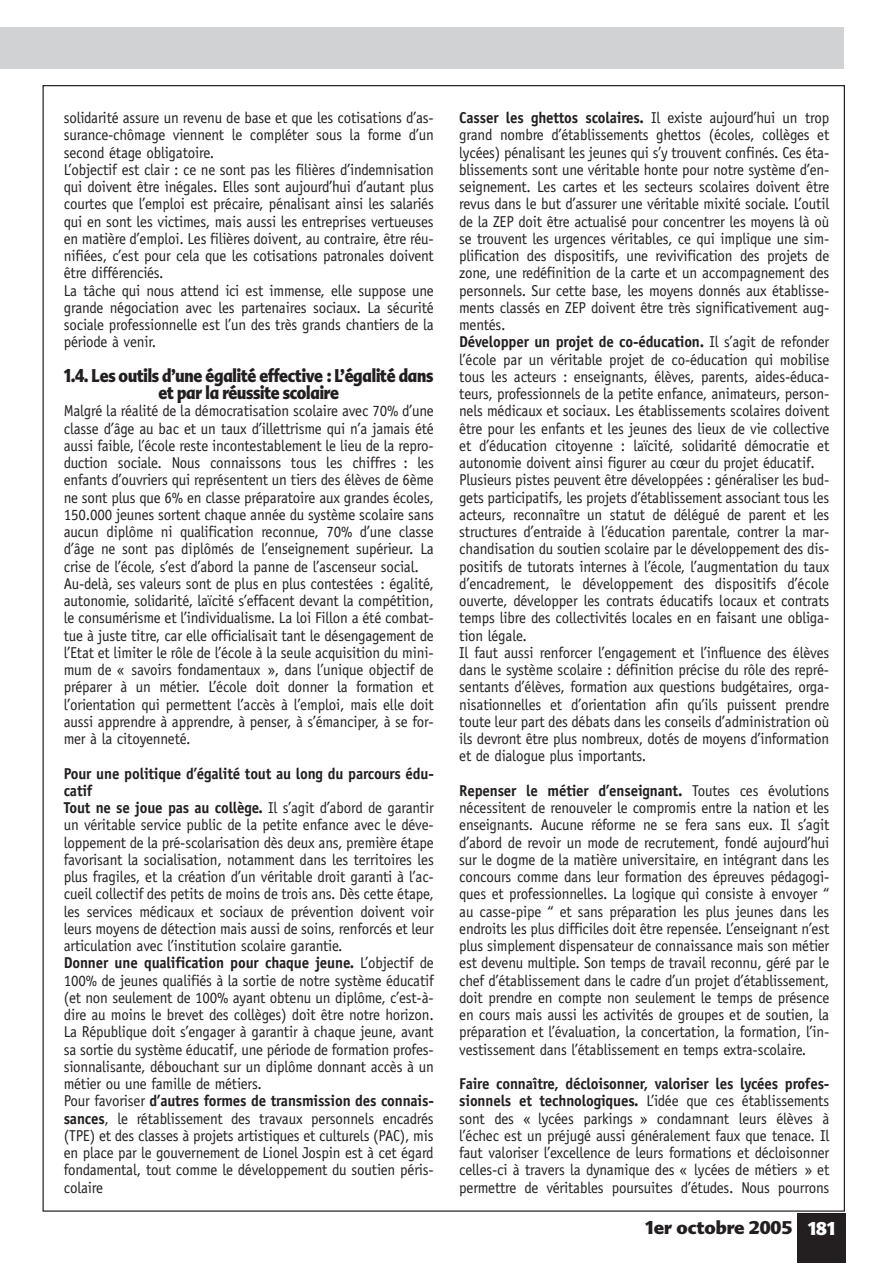
<style>
.page{position:relative;width:893px;height:1263px;background:#fff}
.page>*{position:absolute;margin:0;border:0;box-sizing:border-box;transform-origin:0 0}
.t1{font:900 18px/17.2px "Advert";letter-spacing:-.01em;color:#231f20;text-align:center;scale:.85 1}
.t2{font:900 18px "Advert";letter-spacing:-.01em;color:#231f20}
.t3{font:15.75px/17.2px "Officina Sans Std";letter-spacing:-.01em;color:#231f20;scale:.95 1}
.s1{font-weight:700}
.s2{color:#fff}
</style>
<div class="page">
<div style="left:798px;top:1213px;width:48px;height:50px;background:#231f20"></div>
<div style="left:0;top:27px;width:844px;height:41px;background:#d1d2d4"></div>
<p class="t3" style="left:64px;top:110px;width:391px">solidarité assure un revenu de base et que les cotisations d’as&shy;surance-chômage viennent le compléter sous la forme d’un second étage obligatoire.<br>L’objectif est clair : ce ne sont pas les filières d’indemnisation qui doivent être inégales. Elles sont aujourd’hui d’autant plus courtes que l’emploi est précaire, pénalisant ainsi les salariés qui en sont les victimes, mais aussi les entreprises vertueuses en matière d’emploi. Les filières doivent, au contraire, être réu&shy;nifiées, c’est pour cela que les cotisations patronales doivent être différenciés.<br>La tâche qui nous attend ici est immense, elle suppose une grande négociation avec les partenaires sociaux. La sécurité sociale professionnelle est l’un des très grands chantiers de la période à venir.</p>
<p class="t1" style="left:64px;top:367px;width:436px">1.4. Les outils d’une égalité effective : L’égalité dans et par la réussite scolaire</p>
<p class="t3" style="left:64px;top:404px;width:391px">Malgré la réalité de la démocratisation scolaire avec 70% d’une classe d’âge au bac et un taux d’illettrisme qui n’a jamais été aussi faible, l’école reste incontestablement le lieu de la repro&shy;duction sociale. Nous connaissons tous les chiffres : les enfants d’ouvriers qui représentent un tiers des élèves de 6ème ne sont plus que 6% en classe préparatoire aux grandes écoles, 150.000 jeunes sortent chaque année du système scolaire sans aucun diplôme ni qualification reconnue, 70% d’une classe d’âge ne sont pas diplômés de l’enseignement supérieur. La crise de l’école, s’est d’abord la panne de l’ascenseur social.<br>Au-delà, ses valeurs sont de plus en plus contestées : égalité, autonomie, solidarité, laïcité s’effacent devant la compétition, le consumérisme et l’individualisme. La loi Fillon a été combat&shy;tue à juste titre, car elle officialisait tant le désengagement de l’Etat et limiter le rôle de l’école à la seule acquisition du mini&shy;mum de « savoirs fondamentaux », dans l’unique objectif de préparer à un métier. L’école doit donner la formation et l’orientation qui permettent l’accès à l’emploi, mais elle doit aussi apprendre à apprendre, à penser, à s’émanciper, à se for&shy;mer à la citoyenneté.</p>
<p class="t3" style="left:64px;top:766px;width:391px"><span class="s1">Pour une politique d’égalité tout au long du parcours édu&shy;catif<br>Tout ne se joue pas au collège.</span> Il s’agit d’abord de garantir un véritable service public de la petite enfance avec le déve&shy;loppement de la pré-scolarisation dès deux ans, première étape favorisant la socialisation, notamment dans les territoires les plus fragiles, et la création d’un véritable droit garanti à l’ac&shy;cueil collectif des petits de moins de trois ans. Dès cette étape, les services médicaux et sociaux de prévention doivent voir leurs moyens de détection mais aussi de soins, renforcés et leur articulation avec l’institution scolaire garantie.<br><span class="s1">Donner une qualification pour chaque jeune.</span> L’objectif de 100% de jeunes qualifiés à la sortie de notre système éducatif (et non seulement de 100% ayant obtenu un diplôme, c’est-à&shy;dire au moins le brevet des collèges) doit être notre horizon.<br>La République doit s’engager à garantir à chaque jeune, avant sa sortie du système éducatif, une période de formation profes&shy;sionnalisante, débouchant sur un diplôme donnant accès à un métier ou une famille de métiers.<br>Pour favoriser <span class="s1">d’autres formes de transmission des connais&shy;sances</span>, le rétablissement des travaux personnels encadrés (TPE) et des classes à projets artistiques et culturels (PAC), mis en place par le gouvernement de Lionel Jospin est à cet égard fondamental, tout comme le développement du soutien péris&shy;colaire</p>
<p class="t3" style="left:459px;top:110px;width:391px"><span class="s1">Casser les ghettos scolaires.</span> Il existe aujourd’hui un trop grand nombre d’établissements ghettos (écoles, collèges et lycées) pénalisant les jeunes qui s’y trouvent confinés. Ces éta&shy;blissements sont une véritable honte pour notre système d’en&shy;seignement. Les cartes et les secteurs scolaires doivent être revus dans le but d’assurer une véritable mixité sociale. L’outil de la ZEP doit être actualisé pour concentrer les moyens là où se trouvent les urgences véritables, ce qui implique une sim&shy;plification des dispositifs, une revivification des projets de zone, une redéfinition de la carte et un accompagnement des personnels. Sur cette base, les moyens donnés aux établisse&shy;ments classés en ZEP doivent être très significativement aug&shy;mentés.<br><span class="s1">Développer un projet de co-éducation.</span> Il s’agit de refonder l’école par un véritable projet de co-éducation qui mobilise tous les acteurs : enseignants, élèves, parents, aides-éduca&shy;teurs, professionnels de la petite enfance, animateurs, person&shy;nels médicaux et sociaux. Les établissements scolaires doivent être pour les enfants et les jeunes des lieux de vie collective et d’éducation citoyenne : laïcité, solidarité démocratie et autonomie doivent ainsi figurer au cœur du projet éducatif.<br>Plusieurs pistes peuvent être développées : généraliser les bud&shy;gets participatifs, les projets d’établissement associant tous les acteurs, reconnaître un statut de délégué de parent et les structures d’entraide à l’éducation parentale, contrer la mar&shy;chandisation du soutien scolaire par le développement des dis&shy;positifs de tutorats internes à l’école, l’augmentation du taux d’encadrement, le développement des dispositifs d’école ouverte, développer les contrats éducatifs locaux et contrats temps libre des collectivités locales en en faisant une obliga&shy;tion légale.<br>Il faut aussi renforcer l’engagement et l’influence des élèves dans le système scolaire : définition précise du rôle des repré&shy;sentants d’élèves, formation aux questions budgétaires, orga&shy;nisationnelles et d’orientation afin qu’ils puissent prendre toute leur part des débats dans les conseils d’administration où ils devront être plus nombreux, dotés de moyens d’information et de dialogue plus importants.</p>
<p class="t3" style="left:459px;top:783px;width:391px;text-align:justify"><span class="s1">Repenser le métier d’enseignant.</span> Toutes ces évolutions nécessitent de renouveler le compromis entre la nation et les enseignants. Aucune réforme ne se fera sans eux. Il s’agit d’abord de revoir un mode de recrutement, fondé aujourd’hui sur le dogme de la matière universitaire, en intégrant dans les concours comme dans leur formation des épreuves pédagogi&shy;ques et professionnelles. La logique qui consiste à envoyer “ au casse-pipe “ et sans préparation les plus jeunes dans les endroits les plus difficiles doit être repensée. L’enseignant n’est plus simplement dispensateur de connaissance mais son métier est devenu multiple. Son temps de travail reconnu, géré par le chef d’établissement dans le cadre d’un projet d’établissement, doit prendre en compte non seulement le temps de présence en cours mais aussi les activités de groupes et de soutien, la préparation et l’évaluation, la concertation, la formation, l’in&shy;vestissement dans l’établissement en temps extra-scolaire.</p>
<p class="t3" style="left:459px;top:1076px;width:391px;text-align:justify"><span class="s1">Faire connaître, décloisonner, valoriser les lycées profes&shy;sionnels et technologiques.</span> L’idée que ces établissements sont des « lycées parkings » condamnant leurs élèves à l’échec est un préjugé aussi généralement faux que tenace. Il faut valoriser l’excellence de leurs formations et décloisonner celles-ci à travers la dynamique des « lycées de métiers » et permettre de véritables poursuites d’études. Nous pourrons</p>
<p class="t2" style="left:646px;top:1217px;width:191px">1er octobre 2005 <span class="s2">181</span></p>
</div>
